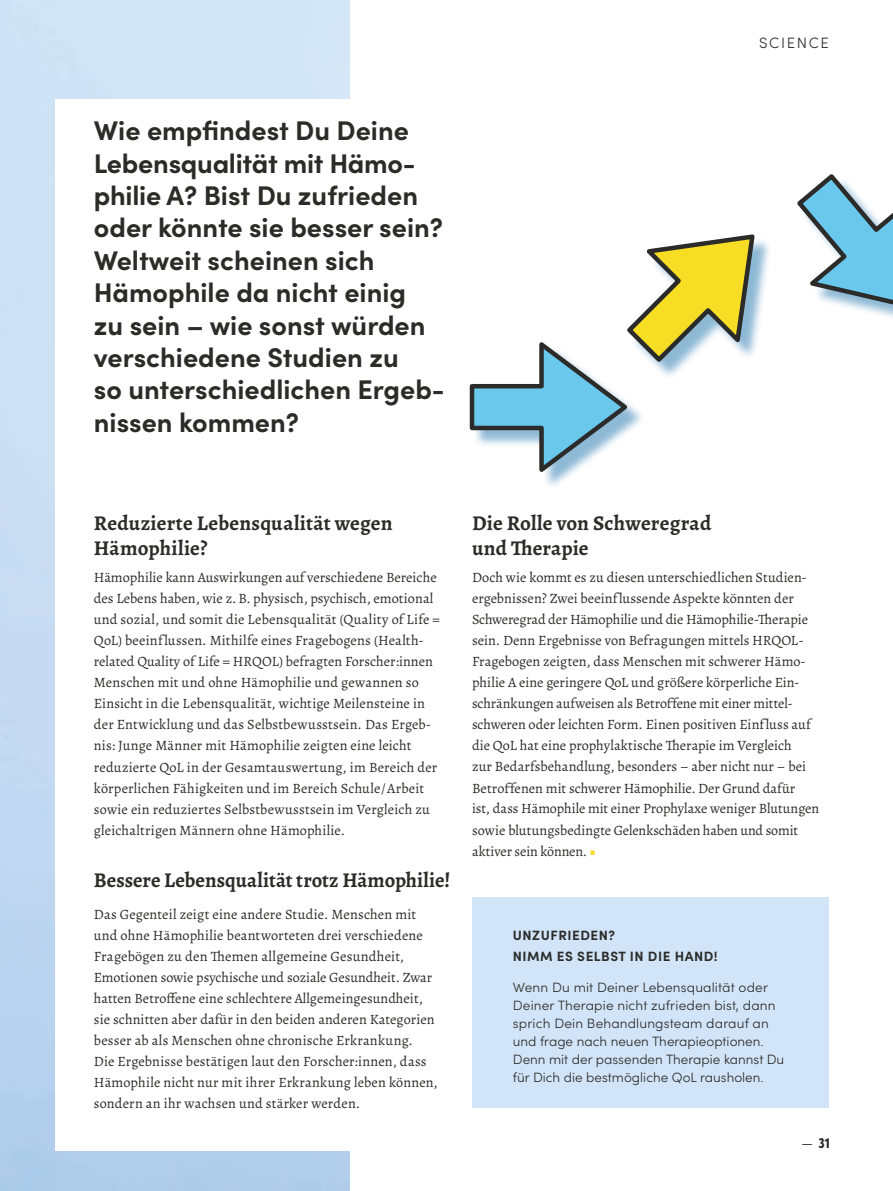
<style>
.page{position:relative;width:893px;height:1191px;background:#fff}
.page>*{position:absolute;margin:0;border:0;box-sizing:border-box;transform-origin:0 0}
.t1{font:700 27px/32.4px "Sofia Pro";color:#2b2b2a}
.t2{font:700 21px/25.2px "Alegreya";letter-spacing:.005em;color:#2b2b2a}
.t3{font:300 15px "Sofia Pro";letter-spacing:.11em;color:#2b2b2a}
.t4{font:900 15px "Sofia Pro Condensed";color:#2b2b2a}
.t5{font:14.25px/21px "Alegreya";letter-spacing:.005em;color:#2b2b2a}
.t6{font:300 13.5px/18px "Sofia Pro";color:#2b2b2a}
.t7{font:700 13.5px/21px "Sofia Pro";letter-spacing:.04em;color:#2b2b2a}
.s1{color:#f7dd24}
.s2{font-family:"Sofia Pro";font-weight:300}
</style>
<div class="page">
<div style="left:472px;top:897px;width:357px;height:210px;background:#d2e5f8"></div>
<svg style="left:0;top:442px;width:1px;height:368px"></svg>
<svg style="left:797px;top:174px;width:96px;height:139px"></svg>
<div style="left:630px;top:237px;width:143px;height:142px;background:#0062a2;opacity:.45"></div>
<svg style="left:469px;top:234px;width:289px;height:245px"></svg>
<p class="t1" style="left:94px;top:112px;width:352px">Wie empfindest Du Deine<br>Lebensqualität mit Hämo&shy;philie A? Bist Du zufrieden oder könnte sie besser sein?<br>Weltweit scheinen sich<br>Hämophile da nicht einig<br>zu sein – wie sonst würden verschiedene Studien zu<br>so unterschiedlichen Ergeb&shy;nissen kommen?</p>
<p class="t3" style="left:759px;top:32px;width:71px">SCIENCE</p>
<h2 class="t2" style="left:94px;top:510px;width:300px">Reduzierte Lebensqualität wegen<br>Hämophilie?</h2>
<p class="t5" style="left:94px;top:567px;width:347px">Hämophilie kann Auswirkungen auf verschiedene Bereiche des Lebens haben, wie z. B. physisch, psychisch, emotional und sozial, und somit die Lebensqualität (Quality of Life = QoL) beeinf lussen. Mithilfe eines Fragebogens (Health&shy;related Quality of Life = HRQOL) befragten Forscher:innen Menschen mit und ohne Hämophilie und gewannen so Einsicht in die Lebensqualität, wichtige Meilensteine in der Entwicklung und das Selbstbewusstsein. Das Ergeb&shy;nis: Junge Männer mit Hämophilie zeigten eine leicht reduzierte QoL in der Gesamtauswertung, im Bereich der körperlichen Fähigkeiten und im Bereich Schule / Arbeit sowie ein reduziertes Selbstbewusstsein im Vergleich zu gleichaltrigen Männern ohne Hämophilie.</p>
<h2 class="t2" style="left:94px;top:867px;width:358px">Bessere Lebensqualität trotz Hämophilie!</h2>
<p class="t5" style="left:94px;top:903px;width:345px">Das Gegenteil zeigt eine andere Studie. Menschen mit und ohne Hämophilie beantworteten drei verschiedene Fragebögen zu den Themen allgemeine Gesundheit, Emotionen sowie psychische und soziale Gesundheit. Zwar hatten Betroffene eine schlechtere Allgemeingesundheit, sie schnitten aber dafür in den beiden anderen Kategorien besser ab als Menschen ohne chronische Erkrankung.<br>Die Ergebnisse bestätigen laut den Forscher:innen, dass Hämophile nicht nur mit ihrer Erkrankung leben können, sondern an ihr wachsen und stärker werden.</p>
<h2 class="t2" style="left:472px;top:510px;width:241px">Die Rolle von Schweregrad und Therapie</h2>
<p class="t5" style="left:472px;top:567px;width:349px">Doch wie kommt es zu diesen unterschiedlichen Studien&shy;ergebnissen? Zwei beeinf lussende Aspekte könnten der Schweregrad der Hämophilie und die Hämophilie-Therapie sein. Denn Ergebnisse von Befragungen mittels HRQOL-Fragebogen zeigten, dass Menschen mit schwerer Hämo&shy;philie A eine geringere QoL und größere körperliche Ein&shy;schränkungen aufweisen als Betroffene mit einer mittel&shy;schweren oder leichten Form. Einen positiven Einf luss auf die QoL hat eine prophylaktische Therapie im Vergleich<br>zur Bedarfsbehandlung, besonders – aber nicht nur – bei Betroffenen mit schwerer Hämophilie. Der Grund dafür<br>ist, dass Hämophile mit einer Prophylaxe weniger Blutungen sowie blutungsbedingte Gelenkschäden haben und somit aktiver sein können. <span class="s1">■</span></p>
<p class="t7" style="left:513px;top:923px;width:206px">UNZUFRIEDEN?<br>NIMM ES SELBST IN DIE HAND!</p>
<p class="t6" style="left:513px;top:977px;width:273px">Wenn Du mit Deiner Lebensqualität oder Deiner Therapie nicht zufrieden bist, dann sprich Dein Behandlungsteam darauf an und frage nach neuen Therapieoptionen.<br>Denn mit der passenden Therapie kannst Du für Dich die bestmögliche QoL rausholen.</p>
<p class="t4" style="left:801px;top:1131px;width:30px"><span class="s2">—</span> 31</p>
</div>
